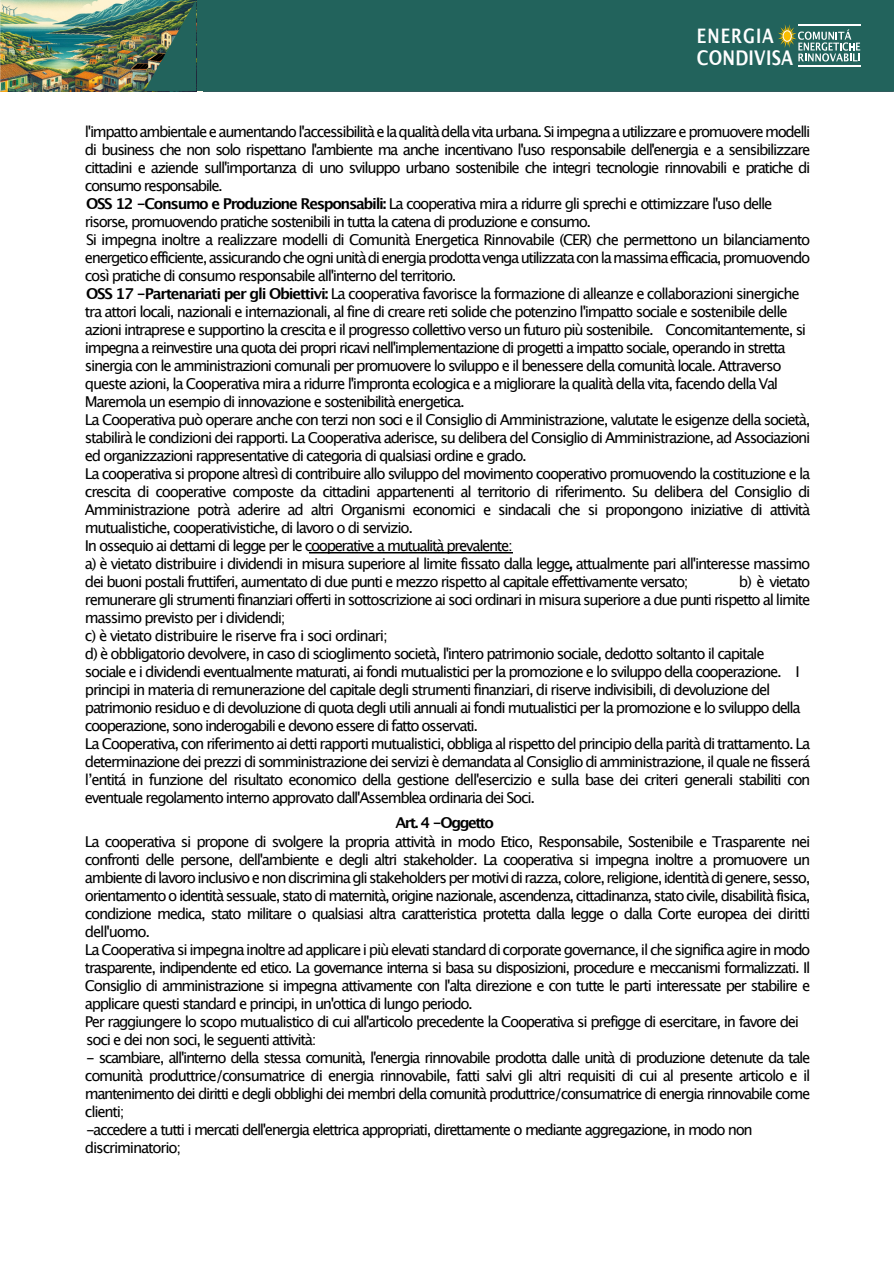
<style>
.page{position:relative;width:894px;height:1263px;background:#fff}
.page>*{position:absolute;margin:0;border:0;box-sizing:border-box;transform-origin:0 0}
.t1{font:700 20.25px "Lucida Grande";letter-spacing:.015em;color:#fff;scale:.81 1}
.t2{font:700 19.95px "Lucida Grande";letter-spacing:.06em;color:#fff;scale:.8 1}
.t3{font:15px/18px "Lucida Grande";letter-spacing:-.09em;color:#000}
.t4{font:700 15px "Lucida Grande";letter-spacing:-.1em;color:#000}
.s1{font-weight:700}
</style>
<div class="page">
<hr style="left:309px;top:552px;width:204px;height:2px;background:#000">
<img style="left:0;top:0;width:144px;height:91px">
<div style="left:164px;top:0;width:729px;height:91px;background:#22635c"></div>
<svg style="left:778px;top:24px;width:83px;height:38px"></svg>
<hr style="left:798px;top:24px;width:62px;height:2px;background:#fff">
<hr style="left:798px;top:65px;width:62px;height:2px;background:#fff">
<img style="left:144px;top:0;width:53px;height:91px">
<h2 class="t2" style="left:704px;top:27px;width:98px">ENERGIA</h2>
<h1 class="t1" style="left:704px;top:49px;width:121px">CONDIVISA</h1>
<p class="t3" style="left:85px;top:124px;width:727px">l'impatto ambientale e aumentando l'accessibilità e la qualità della vita urbana. Si impegna a utilizzare e promuovere modelli di business che non solo rispettano l'ambiente ma anche incentivano l'uso responsabile dell'energia e a sensibilizzare cittadini e aziende sull'importanza di uno sviluppo urbano sostenibile che integri tecnologie rinnovabili e pratiche di consumo responsabile.<br><span class="s1">OSS 12 -Consumo e Produzione Responsabili:</span> La cooperativa mira a ridurre gli sprechi e ottimizzare l'uso delle risorse, promuovendo pratiche sostenibili in tutta la catena di produzione e consumo.<br>Si impegna inoltre a realizzare modelli di Comunità Energetica Rinnovabile (CER) che permettono un bilanciamento energetico efficiente, assicurando che ogni unità di energia prodotta venga utilizzata con la massima efficacia, promuovendo così pratiche di consumo responsabile all'interno del territorio.<br><span class="s1">OSS 17 -Partenariati per gli Obiettivi:</span> La cooperativa favorisce la formazione di alleanze e collaborazioni sinergiche tra attori locali, nazionali e internazionali, al fine di creare reti solide che potenzino l'impatto sociale e sostenibile delle azioni intraprese e supportino la crescita e il progresso collettivo verso un futuro più sostenibile. Concomitantemente, si impegna a reinvestire una quota dei propri ricavi nell'implementazione di progetti a impatto sociale, operando in stretta sinergia con le amministrazioni comunali per promuovere lo sviluppo e il benessere della comunità locale. Attraverso queste azioni, la Cooperativa mira a ridurre l'impronta ecologica e a migliorare la qualità della vita, facendo della Val Maremola un esempio di innovazione e sostenibilità energetica.<br>La Cooperativa può operare anche con terzi non soci e il Consiglio di Amministrazione, valutate le esigenze della società, stabilirà le condizioni dei rapporti. La Cooperativa aderisce, su delibera del Consiglio di Amministrazione, ad Associazioni ed organizzazioni rappresentative di categoria di qualsiasi ordine e grado.<br>La cooperativa si propone altresì di contribuire allo sviluppo del movimento cooperativo promuovendo la costituzione e la crescita di cooperative composte da cittadini appartenenti al territorio di riferimento. Su delibera del Consiglio di Amministrazione potrà aderire ad altri Organismi economici e sindacali che si propongono iniziative di attività mutualistiche, cooperativistiche, di lavoro o di servizio.<br>In ossequio ai dettami di legge per le cooperative a mutualità prevalente:<br>a) è vietato distribuire i dividendi in misura superiore al limite fissato dalla legge<span class="s1">,</span> attualmente pari all'interesse massimo dei buoni postali fruttiferi, aumentato di due punti e mezzo rispetto al capitale effettivamente versato;</p>
<p class="t3" style="left:85px;top:574px;width:727px;text-indent:654px">b) è vietato remunerare gli strumenti finanziari offerti in sottoscrizione ai soci ordinari in misura superiore a due punti rispetto al limite massimo previsto per i dividendi;<br>c) è vietato distribuire le riserve fra i soci ordinari;<br>d) è obbligatorio devolvere, in caso di scioglimento società, l'intero patrimonio sociale, dedotto soltanto il capitale<br>sociale e i dividendi eventualmente maturati, ai fondi mutualistici per la promozione e lo sviluppo della cooperazione. I principi in materia di remunerazione del capitale degli strumenti finanziari, di riserve indivisibili, di devoluzione del patrimonio residuo e di devoluzione di quota degli utili annuali ai fondi mutualistici per la promozione e lo sviluppo della cooperazione, sono inderogabili e devono essere di fatto osservati.<br>La Cooperativa, con riferimento ai detti rapporti mutualistici, obbliga al rispetto del principio della parità di trattamento. La determinazione dei prezzi di somministrazione dei servizi è demandata al Consiglio di amministrazione, il quale ne fisserá lʼentitá in funzione del risultato economico della gestione dell'esercizio e sulla base dei criteri generali stabiliti con eventuale regolamento interno approvato dall'Assemblea ordinaria dei Soci.</p>
<p class="t4" style="left:395px;top:817px;width:100px">Art. 4 -Oggetto</p>
<p class="t3" style="left:85px;top:833px;width:727px">La cooperativa si propone di svolgere la propria attività in modo Etico, Responsabile, Sostenibile e Trasparente nei confronti delle persone, dell'ambiente e degli altri stakeholder. La cooperativa si impegna inoltre a promuovere un ambiente di lavoro inclusivo e non discrimina gli stakeholders per motivi di razza, colore, religione, identità di genere, sesso, orientamento o identità sessuale, stato di maternità, origine nazionale, ascendenza, cittadinanza, stato civile, disabilità fisica, condizione medica, stato militare o qualsiasi altra caratteristica protetta dalla legge o dalla Corte europea dei diritti dell'uomo.<br>La Cooperativa si impegna inoltre ad applicare i più elevati standard di corporate governance, il che significa agire in modo trasparente, indipendente ed etico. La governance interna si basa su disposizioni, procedure e meccanismi formalizzati. Il Consiglio di amministrazione si impegna attivamente con l'alta direzione e con tutte le parti interessate per stabilire e applicare questi standard e principi, in un'ottica di lungo periodo.<br>Per raggiungere lo scopo mutualistico di cui all'articolo precedente la Cooperativa si prefigge di esercitare, in favore dei soci e dei non soci, le seguenti attività:</p>
<p class="t3" style="left:85px;top:1050px;width:727px">- scambiare, all'interno della stessa comunità, l'energia rinnovabile prodotta dalle unità di produzione detenute da tale comunità produttrice/consumatrice di energia rinnovabile, fatti salvi gli altri requisiti di cui al presente articolo e il mantenimento dei diritti e degli obblighi dei membri della comunità produttrice/consumatrice di energia rinnovabile come clienti;<br>-accedere a tutti i mercati dell'energia elettrica appropriati, direttamente o mediante aggregazione, in modo non discriminatorio;</p>
</div>
